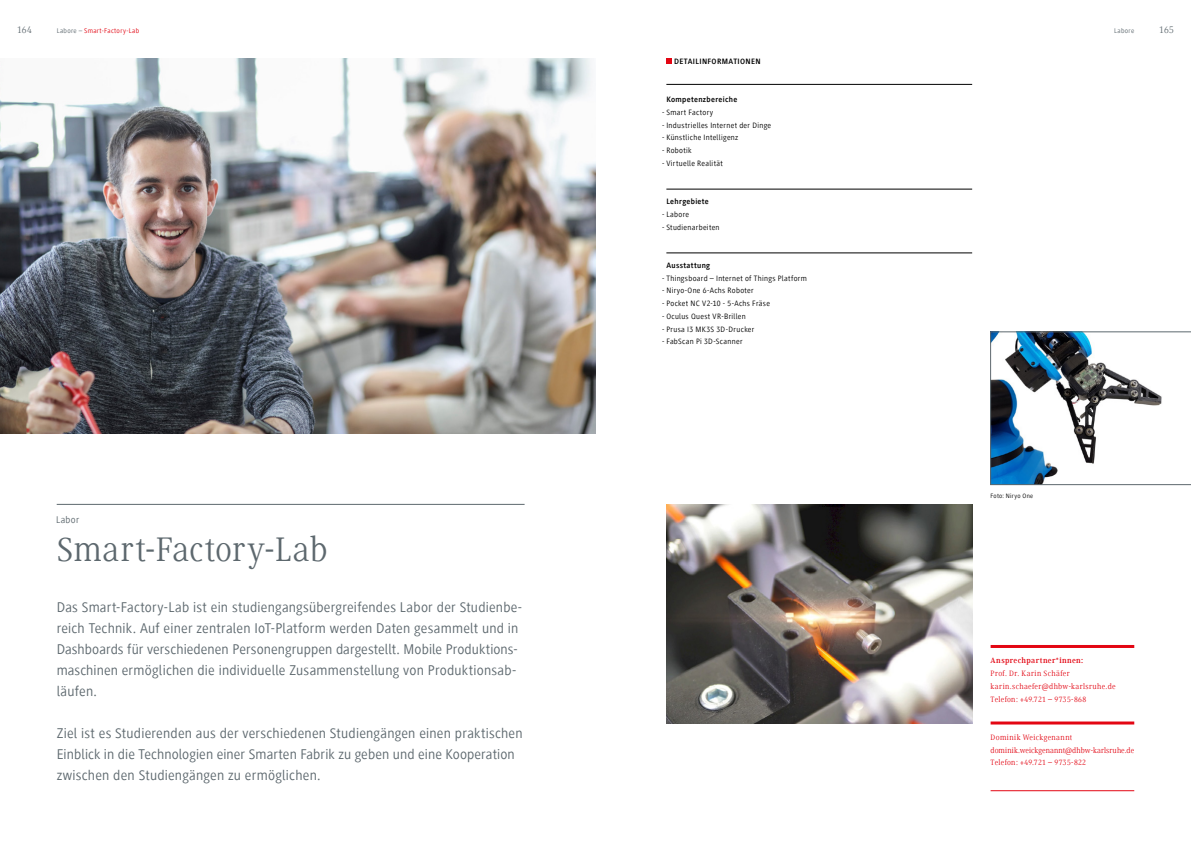
<style>
.page{position:relative;width:1191px;height:842px;background:#fff}
.page>*{position:absolute;margin:0;border:0;box-sizing:border-box;transform-origin:0 0}
.t1{font:35px "Generis Serif Com";letter-spacing:.015em;color:#5d686e}
.t2{font:14.5px/21px "Generis Sans Com";letter-spacing:.015em;color:#5d686e}
.t3{font:10px "Generis Serif Com";letter-spacing:.025em;color:#5d686e}
.t4{font:10px "Generis Sans Com";letter-spacing:.03em;color:#5d686e}
.t5{font:8px "Generis Sans Com";letter-spacing:.04em;color:#000}
.t6{font:8px/12.8px "Generis Serif Com";letter-spacing:.035em;color:#e30613}
.t7{font:700 8px "Generis Sans Com";letter-spacing:.045em;color:#000}
.t8{font:700 8px "Generis Serif Com";letter-spacing:.045em;color:#e30613}
.t9{font:7px "Generis Sans Com";letter-spacing:.045em;color:#e30613}
.t10{font:7px "Generis Sans Com";letter-spacing:.045em;color:#5d686e}
.t11{font:6.5px "Generis Sans Com";letter-spacing:.045em;color:#000}
.s1{color:#5d686e}
</style>
<div class="page">
<hr style="left:57px;top:504px;width:467px;height:1px;background:#5d686e">
<img style="left:666px;top:505px;width:306px;height:219px">
<svg style="left:666px;top:58px;width:6px;height:6px"></svg>
<hr style="left:666px;top:84px;width:306px;height:1px;background:#000">
<hr style="left:666px;top:189px;width:306px;height:1px;background:#000">
<hr style="left:666px;top:253px;width:306px;height:1px;background:#000">
<hr style="left:990px;top:645px;width:144px;height:3px;background:#e30613">
<hr style="left:990px;top:721px;width:144px;height:3px;background:#e30613">
<hr style="left:990px;top:790px;width:144px;height:1px;background:#e30613">
<svg style="left:990px;top:332px;width:201px;height:153px"></svg>
<img style="left:0;top:58px;width:595px;height:376px">
<p class="t3" style="left:17px;top:24px;width:17px">164</p>
<p class="t10" style="left:1114px;top:27px;width:22px">Labore</p>
<p class="t3" style="left:1159px;top:24px;width:16px">165</p>
<p class="t9" style="left:57px;top:27px;width:84px"><span class="s1">Labore –</span> Smart-Factory-Lab</p>
<p class="t4" style="left:56px;top:514px;width:25px">Labor</p>
<h1 class="t1" style="left:57px;top:530px;width:272px">Smart-Factory-Lab</h1>
<p class="t2" style="left:57px;top:597px;width:467px">Das Smart-Factory-Lab ist ein studiengangsübergreifendes Labor der Studienbe&shy;reich Technik. Auf einer zentralen IoT-Platform werden Daten gesammelt und in Dashboards für verschiedenen Personengruppen dargestellt. Mobile Produktions&shy;maschinen ermöglichen die individuelle Zusammenstellung von Produktionsab&shy;läufen.</p>
<p class="t2" style="left:57px;top:723px;width:467px">Ziel ist es Studierenden aus der verschiedenen Studiengängen einen praktischen<br>Einblick in die Technologien einer Smarten Fabrik zu geben und eine Kooperation zwischen den Studiengängen zu ermöglichen.</p>
<p class="t7" style="left:674px;top:57px;width:88px">DETAILINFORMATIONEN</p>
<p class="t7" style="left:666px;top:95px;width:72px">Kompetenzbereiche</p>
<p class="t5" style="left:662px;top:108px;width:53px">- Smart Factory</p>
<p class="t5" style="left:662px;top:121px;width:111px">- Industrielles Internet der Dinge</p>
<p class="t5" style="left:662px;top:133px;width:78px">- Künstliche Intelligenz</p>
<p class="t5" style="left:662px;top:146px;width:31px">- Robotik</p>
<p class="t5" style="left:662px;top:159px;width:62px">- Virtuelle Realität</p>
<p class="t7" style="left:666px;top:197px;width:44px">Lehrgebiete</p>
<p class="t5" style="left:662px;top:210px;width:29px">- Labore</p>
<p class="t5" style="left:662px;top:223px;width:59px">- Studienarbeiten</p>
<p class="t7" style="left:666px;top:261px;width:45px">Ausstattung</p>
<p class="t5" style="left:662px;top:274px;width:146px">- Thingsboard – Internet of Things Platform</p>
<p class="t5" style="left:662px;top:286px;width:93px">- Niryo-One 6-Achs Roboter</p>
<p class="t5" style="left:662px;top:299px;width:109px">- Pocket NC V2-10 - 5-Achs Fräse</p>
<p class="t5" style="left:662px;top:312px;width:85px">- Oculus Quest VR-Brillen</p>
<p class="t5" style="left:662px;top:325px;width:94px">- Prusa I3 MK3S 3D-Drucker</p>
<p class="t5" style="left:662px;top:337px;width:82px">- FabScan Pi 3D-Scanner</p>
<p class="t11" style="left:990px;top:492px;width:44px">Foto: Niryo One</p>
<p class="t8" style="left:990px;top:656px;width:94px">Ansprechpartner*innen:</p>
<p class="t6" style="left:990px;top:667px;width:127px">Prof. Dr. Karin Schäfer karin.schaefer@dhbw-karlsruhe.de<br>Telefon: +49.721 – 9735-868</p>
<p class="t6" style="left:990px;top:731px;width:145px">Dominik Weickgenannt dominik.weickgenannt@dhbw-karlsruhe.de<br>Telefon: +49.721 – 9735-822</p>
</div>
